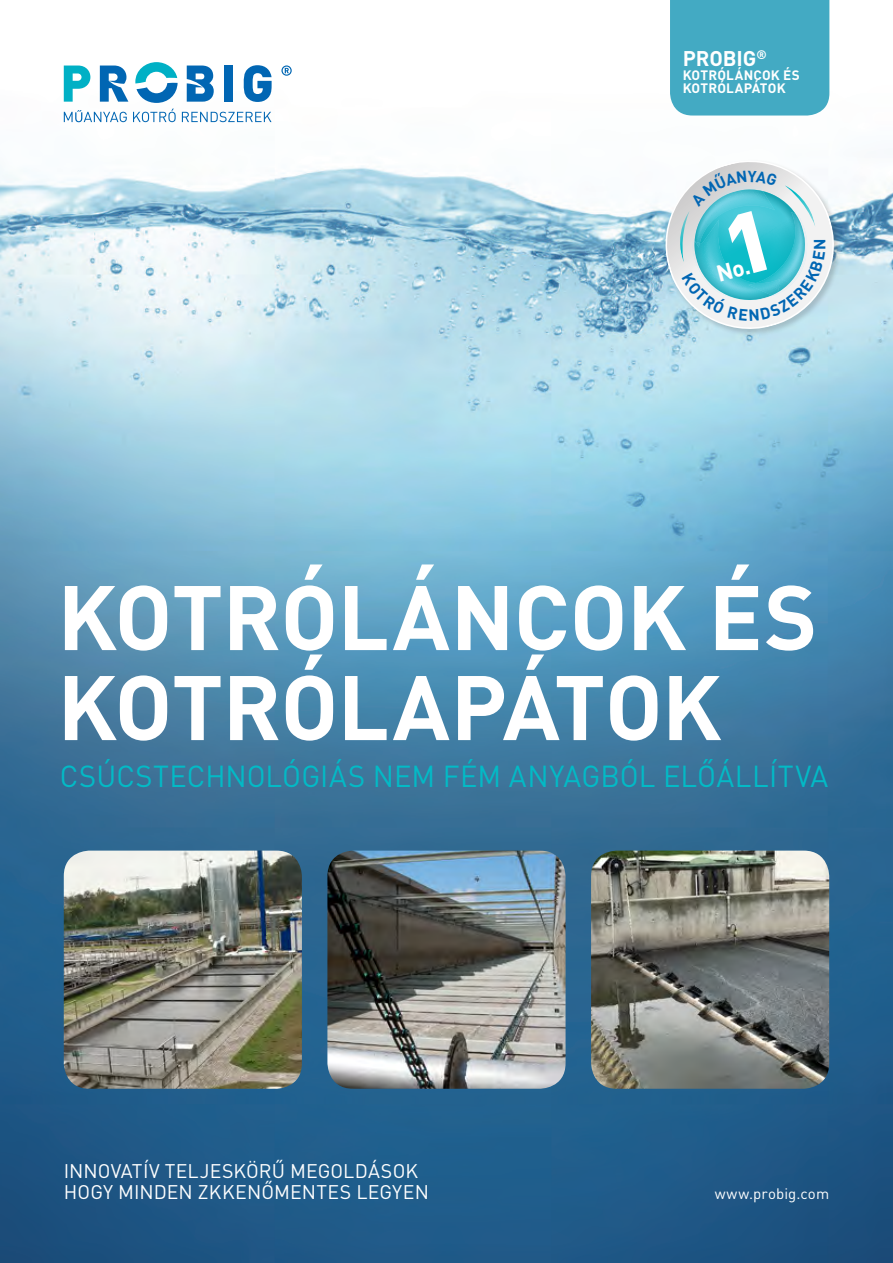
<style>
.page{position:relative;width:893px;height:1263px;background:#fff}
.page>*{position:absolute;margin:0;border:0;box-sizing:border-box;transform-origin:0 0}
.t1{font:700 90px/90px "DIN Pro";letter-spacing:-.01em;color:#fff}
.t2{font:30px "DIN Pro";letter-spacing:.005em;color:#03bac6}
.t3{font:700 21px "DIN";letter-spacing:-.005em;color:#fff}
.t4{font:19.5px/21px "DIN Pro";letter-spacing:.005em;color:#fff}
.t5{font:700 16.05px "DIN Pro";color:#0166b3}
.t6{font:15px "DIN";letter-spacing:.005em;color:#fff}
.t7{font:700 13.5px/13.5px "DIN";letter-spacing:.015em;color:#fff}
</style>
<div class="page">
<img style="left:0;top:0;width:893px;height:1263px">
<hr style="left:892px;top:1199px;width:1px;height:64px;background:#fff">
<div style="left:670px;top:0;width:159px;height:116px;background:#43aac3"></div>
<img style="left:327px;top:850px;width:239px;height:239px">
<img style="left:591px;top:850px;width:238px;height:239px">
<img style="left:64px;top:850px;width:238px;height:239px">
<svg style="left:64px;top:66px;width:26px;height:36px"></svg>
<div style="left:224px;top:66px;width:9px;height:36px;background:#0166b3"></div>
<svg style="left:244px;top:65px;width:28px;height:37px"></svg>
<svg style="left:135px;top:62px;width:43px;height:41px"></svg>
<svg style="left:187px;top:66px;width:27px;height:36px"></svg>
<svg style="left:100px;top:66px;width:28px;height:36px"></svg>
<svg style="left:281px;top:65px;width:11px;height:11px"></svg>
<svg style="left:64px;top:110px;width:63px;height:12px"></svg>
<svg style="left:133px;top:109px;width:43px;height:13px"></svg>
<svg style="left:182px;top:112px;width:90px;height:10px"></svg>
<svg style="left:656px;top:151px;width:187px;height:187px"></svg>
<p class="t3" style="left:683px;top:45px;width:86px">PROBIG<sup>®</sup></p>
<p class="t7" style="left:683px;top:67px;width:118px">KOTRÓLÁNCOK ÉS<br>KOTRÓLAPÁTOK</p>
<p class="t5" style="left:809px;top:250px;width:13px;rotate:-90deg">N</p>
<h1 class="t1" style="left:57px;top:569px;width:761px">KOTRÓLÁNCOK ÉS<br>KOTRÓLAPÁTOK</h1>
<h2 class="t2" style="left:60px;top:756px;width:770px">CSÚCSTECHNOLÓGIÁS NEM FÉM ANYAGBÓL ELŐÁLLÍTVA</h2>
<p class="t4" style="left:64px;top:1160px;width:367px">INNOVATÍV TELJESKÖRŰ MEGOLDÁSOK<br>HOGY MINDEN ZKKENŐMENTES LEGYEN</p>
<p class="t6" style="left:715px;top:1184px;width:116px">www.probig.com</p>
</div>
